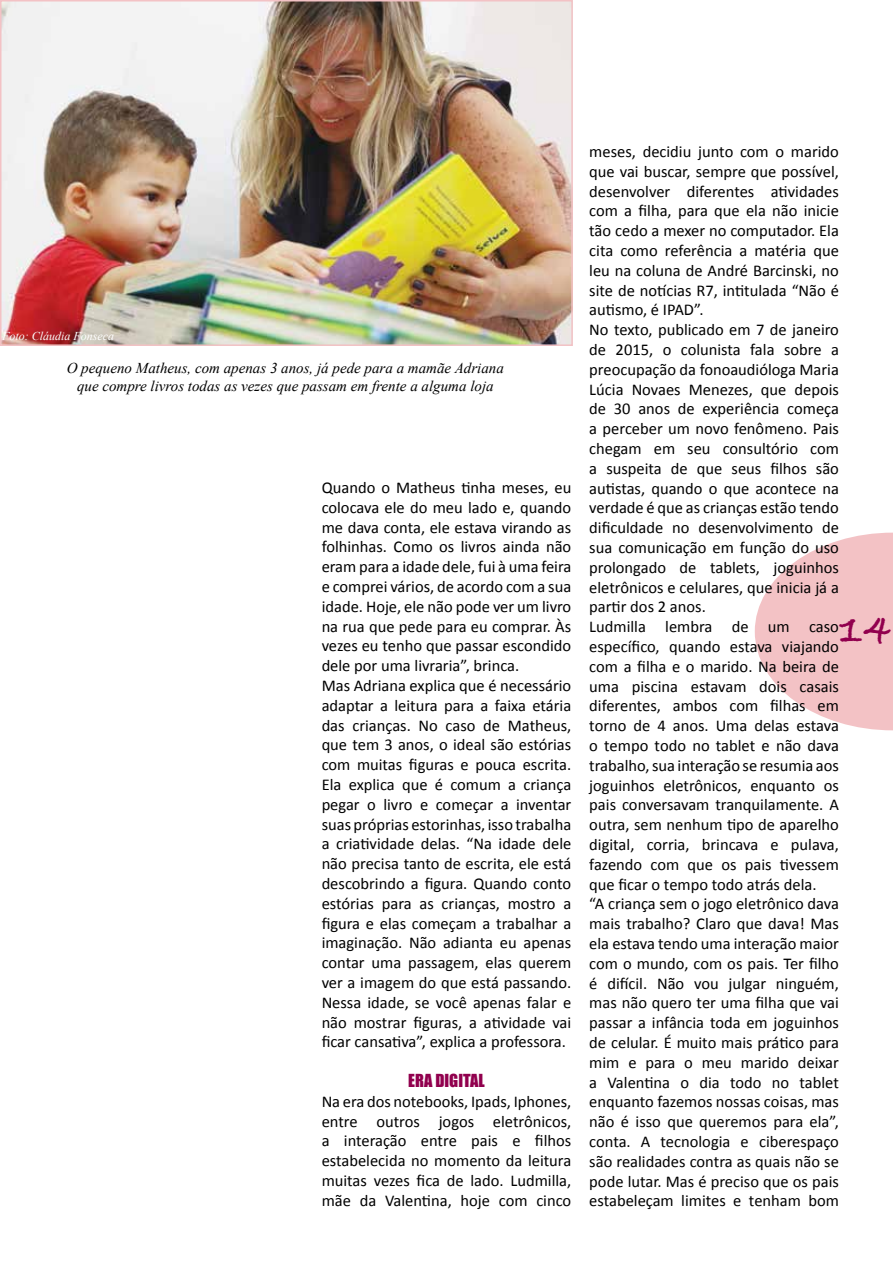
<style>
.page{position:relative;width:893px;height:1263px;background:#fff}
.page>*{position:absolute;margin:0;border:0;box-sizing:border-box;transform-origin:0 0}
.t1{font:700 45px "Bradley Hand ITCTT";color:#91004e}
.t2{font:16.5px/19.8px "Calibri";color:#000}
.t3{font:16.5px "Impact";color:#91004e}
.t4{font:italic 15px/18px "Times New Roman";color:#000;text-align:center}
.t5{font:italic 12px "Times New Roman";color:#fff}
</style>
<div class="page">
<svg style="left:755px;top:533px;width:138px;height:197px"></svg>
<img style="left:3px;top:3px;width:567px;height:340px">
<div style="left:0;top:0;width:573px;height:346px;border:2px solid #f3c2c5"></div>
<p class="t5" style="left:2px;top:327px;width:113px">Foto: Cláudia Fonseca</p>
<p class="t4" style="left:67px;top:358px;width:439px">O pequeno Matheus, com apenas 3 anos, já pede para a mamãe Adriana que compre livros todas as vezes que passam em frente a alguma loja</p>
<p class="t2" style="left:322px;top:477px;width:251px">Quando o Matheus tinha meses, eu colocava ele do meu lado e, quando me dava conta, ele estava virando as folhinhas. Como os livros ainda não eram para a idade dele, fui à uma feira e comprei vários, de acordo com a sua idade. Hoje, ele não pode ver um livro na rua que pede para eu comprar. Às vezes eu tenho que passar escondido dele por uma livraria”, brinca.<br>Mas Adriana explica que é necessário adaptar a leitura para a faixa etária das crianças. No caso de Matheus, que tem 3 anos, o ideal são estórias com muitas figuras e pouca escrita.<br>Ela explica que é comum a criança pegar o livro e começar a inventar suas próprias estorinhas, isso trabalha a criatividade delas. “Na idade dele não precisa tanto de escrita, ele está descobrindo a figura. Quando conto estórias para as crianças, mostro a figura e elas começam a trabalhar a imaginação. Não adianta eu apenas contar uma passagem, elas querem ver a imagem do que está passando.<br>Nessa idade, se você apenas falar e não mostrar figuras, a atividade vai ficar cansativa”, explica a professora.</p>
<p class="t3" style="left:408px;top:1068px;width:78px">ERA DIGITAL</p>
<p class="t2" style="left:322px;top:1090px;width:251px;text-align:justify">Na era dos notebooks, Ipads, Iphones, entre outros jogos eletrônicos, a interação entre pais e filhos estabelecida no momento da leitura muitas vezes fica de lado. Ludmilla, mãe da Valentina, hoje com cinco</p>
<p class="t2" style="left:589px;top:141px;width:251px">meses, decidiu junto com o marido que vai buscar, sempre que possível, desenvolver diferentes atividades com a filha, para que ela não inicie tão cedo a mexer no computador. Ela cita como referência a matéria que leu na coluna de André Barcinski, no site de notícias R7, intitulada “Não é autismo, é IPAD”.<br>No texto, publicado em 7 de janeiro de 2015, o colunista fala sobre a preocupação da fonoaudióloga Maria Lúcia Novaes Menezes, que depois de 30 anos de experiência começa a perceber um novo fenômeno. Pais chegam em seu consultório com a suspeita de que seus filhos são autistas, quando o que acontece na verdade é que as crianças estão tendo dificuldade no desenvolvimento de sua comunicação em função do uso prolongado de tablets, joguinhos eletrônicos e celulares, que inicia já a partir dos 2 anos.<br>Ludmilla lembra de um caso específico, quando estava viajando com a filha e o marido. Na beira de uma piscina estavam dois casais diferentes, ambos com filhas em torno de 4 anos. Uma delas estava o tempo todo no tablet e não dava trabalho, sua interação se resumia aos joguinhos eletrônicos, enquanto os pais conversavam tranquilamente. A outra, sem nenhum tipo de aparelho digital, corria, brincava e pulava, fazendo com que os pais tivessem que ficar o tempo todo atrás dela.<br>“A criança sem o jogo eletrônico dava mais trabalho? Claro que dava! Mas ela estava tendo uma interação maior com o mundo, com os pais. Ter filho é difícil. Não vou julgar ninguém, mas não quero ter uma filha que vai passar a infância toda em joguinhos de celular. É muito mais prático para mim e para o meu marido deixar a Valentina o dia todo no tablet enquanto fazemos nossas coisas, mas não é isso que queremos para ela”, conta. A tecnologia e ciberespaço são realidades contra as quais não se pode lutar. Mas é preciso que os pais estabeleçam limites e tenham bom</p>
<h1 class="t1" style="left:840px;top:594px;width:53px">14</h1>
</div>
